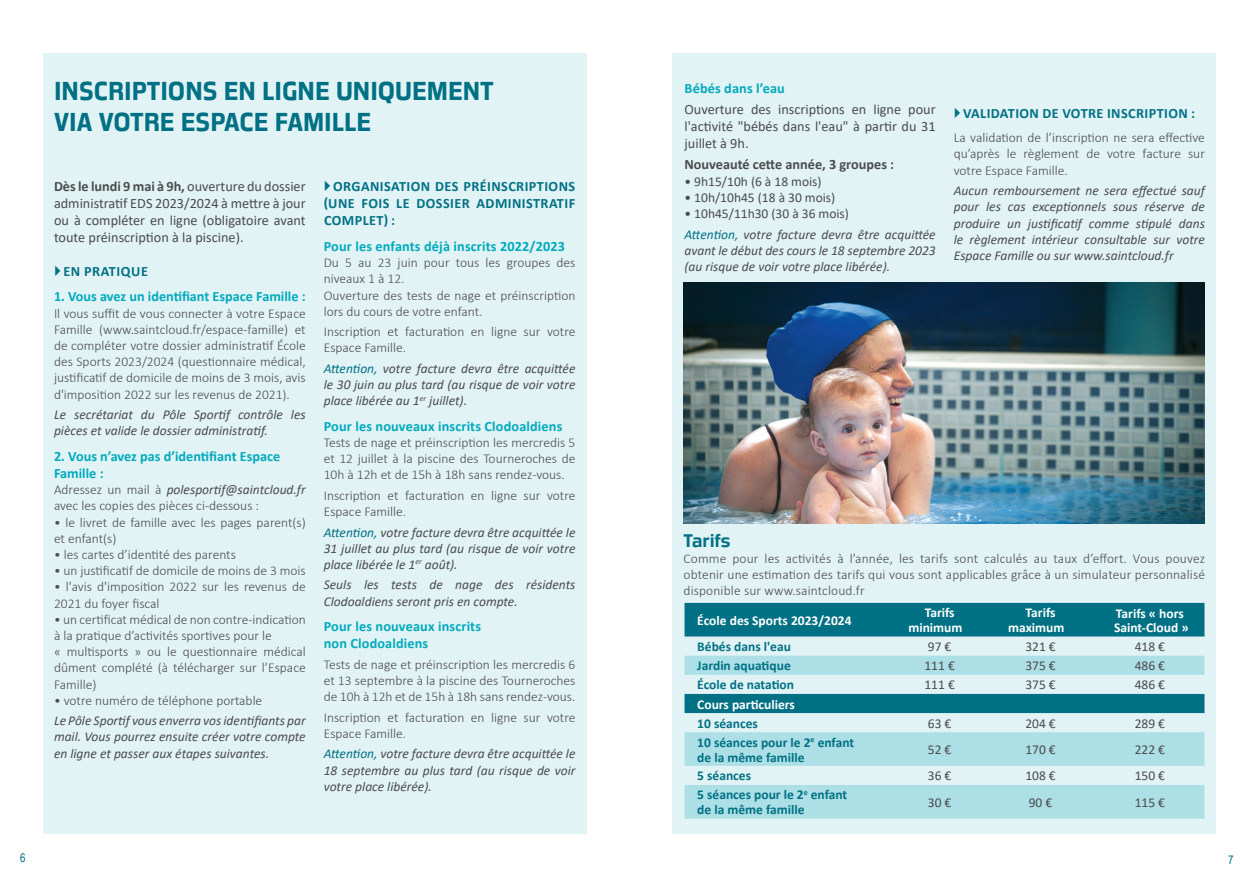
<style>
.page{position:relative;width:1259px;height:893px;background:#fff}
.page>*{position:absolute;margin:0;border:0;box-sizing:border-box;transform-origin:0 0}
.titre{font:700 25.5px/30.6px "Great Escape Rg";color:#007184}
.sous_titre{font:700 18px "Great Escape Rg";color:#007184}
.t1{font:14.25px/17.1px "Calibri";color:#4b4c4d;text-align:justify}
.t2{font:700 14.25px/17.1px "Calibri";letter-spacing:.01em;color:#00aabc}
.t3{font:700 14.25px/17.1px "Calibri";letter-spacing:.03em;color:#007184;text-align:justify}
.t4{font:700 14.25px "Calibri";color:#4b4c4d}
.t5{font:300 13.5px/16.2px "Calibri";color:#4b4c4d}
.t6{font:italic 13.5px/16.2px "Calibri";color:#4b4c4d;text-align:justify}
.t7{font:13.5px "Calibri";color:#4b4c4d}
.t8{font:700 13.5px "Calibri";color:#007184}
.t9{font:700 13.5px/15px "Calibri";color:#fff}
.t10{font:12px "Arial Narrow";color:#007184}
.s1{font-weight:700}
.s2{font-weight:400;font-style:italic}
.s3{color:#007184}
</style>
<div class="page">
<div style="left:672px;top:53px;width:544px;height:780px;background:#e2f3f6"></div>
<div style="left:44px;top:53px;width:543px;height:780px;background:#e2f3f6"></div>
<svg style="left:684px;top:603px;width:520px;height:53px;fill:#007184"></svg>
<svg style="left:684px;top:656px;width:520px;height:163px;fill:#addfe7"></svg>
<img style="left:683px;top:283px;width:522px;height:241px">
<p class="titre" style="left:54px;top:76px;width:441px">INSCRIPTIONS EN LIGNE UNIQUEMENT<br>VIA VOTRE ESPACE FAMILLE</p>
<p class="t1" style="left:54px;top:177px;width:253px"><span class="s1">Dès le lundi 9 mai à 9h,</span> ouverture du dossier administratif EDS 2023/2024 à mettre à jour ou à compléter en ligne (obligatoire avant toute préinscription à la piscine).</p>
<p class="t3" style="left:63px;top:262px;width:86px">EN PRATIQUE</p>
<p class="t2" style="left:54px;top:288px;width:253px">1. Vous avez un identifiant Espace Famille :</p>
<p class="t5" style="left:54px;top:305px;width:253px;text-align:justify">Il vous suffit de vous connecter à votre Espace Famille (www.saintcloud.fr/espace-famille) et de compléter votre dossier administratif École des Sports 2023/2024 (questionnaire médical, justificatif de domicile de moins de 3 mois, avis d'imposition 2022 sur les revenus de 2021).</p>
<p class="t6" style="left:54px;top:406px;width:253px">Le secrétariat du Pôle Sportif contrôle les pièces et valide le dossier administratif.</p>
<p class="t2" style="left:54px;top:447px;width:228px">2. Vous n’avez pas d’identifiant Espace<br>Famille :</p>
<p class="t5" style="left:54px;top:481px;width:253px">Adressez un mail à <span class="s2">polesportif@saintcloud.fr </span>avec les copies des pièces ci-dessous :</p>
<p class="t5" style="left:54px;top:514px;width:253px">• le livret de famille avec les pages parent(s) et enfant(s)</p>
<p class="t5" style="left:54px;top:546px;width:183px">• les cartes d’identité des parents</p>
<p class="t5" style="left:54px;top:562px;width:253px">• un justificatif de domicile de moins de 3 mois</p>
<p class="t5" style="left:54px;top:579px;width:253px">• l'avis d'imposition 2022 sur les revenus de<br>2021 du foyer fiscal</p>
<p class="t5" style="left:54px;top:611px;width:253px">• un certificat médical de non contre-indication à la pratique d’activités sportives pour le</p>
<p class="t5" style="left:54px;top:643px;width:253px;text-align:justify">« multisports » ou le questionnaire médical dûment complété (à télécharger sur l’Espace Famille)</p>
<p class="t5" style="left:54px;top:692px;width:210px">• votre numéro de téléphone portable</p>
<p class="t6" style="left:54px;top:712px;width:253px">Le Pôle Sportif vous enverra vos identifiants par mail. Vous pourrez ensuite créer votre compte en ligne et passer aux étapes suivantes.</p>
<p class="t3" style="left:324px;top:178px;width:253px;text-indent:9px">ORGANISATION DES PRÉINSCRIPTIONS (UNE FOIS LE DOSSIER ADMINISTRATIF COMPLET) :</p>
<p class="t2" style="left:324px;top:237px;width:243px">Pour les enfants déjà inscrits 2022/2023</p>
<p class="t5" style="left:324px;top:254px;width:253px">Du 5 au 23 juin pour tous les groupes des niveaux 1 à 12.</p>
<p class="t5" style="left:324px;top:287px;width:253px">Ouverture des tests de nage et préinscription lors du cours de votre enfant.</p>
<p class="t5" style="left:324px;top:323px;width:253px">Inscription et facturation en ligne sur votre<br>Espace Famille.</p>
<p class="t6" style="left:324px;top:360px;width:253px"><span class="s3">Attention,</span> votre facture devra être acquittée le 30 juin au plus tard (au risque de voir votre place libérée au 1<sup>er</sup> juillet).</p>
<p class="t2" style="left:324px;top:417px;width:240px">Pour les nouveaux inscrits Clodoaldiens</p>
<p class="t5" style="left:324px;top:434px;width:253px;text-align:justify">Tests de nage et préinscription les mercredis 5 et 12 juillet à la piscine des Tourneroches de 10h à 12h et de 15h à 18h sans rendez-vous.</p>
<p class="t5" style="left:324px;top:487px;width:253px">Inscription et facturation en ligne sur votre<br>Espace Famille.</p>
<p class="t6" style="left:324px;top:523px;width:253px"><span class="s3">Attention,</span> votre facture devra être acquittée le 31 juillet au plus tard (au risque de voir votre place libérée le 1<sup>er</sup> août).</p>
<p class="t6" style="left:324px;top:576px;width:253px">Seuls les tests de nage des résidents<br>Clodoaldiens seront pris en compte.</p>
<p class="t2" style="left:324px;top:618px;width:159px">Pour les nouveaux inscrits</p>
<p class="t2" style="left:324px;top:635px;width:106px">non Clodoaldiens</p>
<p class="t5" style="left:324px;top:656px;width:253px;text-align:justify">Tests de nage et préinscription les mercredis 6 et 13 septembre à la piscine des Tourneroches de 10h à 12h et de 15h à 18h sans rendez-vous.</p>
<p class="t5" style="left:324px;top:709px;width:253px">Inscription et facturation en ligne sur votre<br>Espace Famille.</p>
<p class="t6" style="left:324px;top:745px;width:253px"><span class="s3">Attention,</span> votre facture devra être acquittée le 18 septembre au plus tard (au risque de voir votre place libérée).</p>
<p class="t2" style="left:684px;top:79px;width:102px">Bébés dans l’eau</p>
<p class="t1" style="left:684px;top:100px;width:253px">Ouverture des inscriptions en ligne pour l'activité "bébés dans l'eau" à partir du 31 juillet à 9h.</p>
<p class="t4" style="left:684px;top:155px;width:211px">Nouveauté cette année, 3 groupes :</p>
<p class="t7" style="left:684px;top:172px;width:139px">• 9h15/10h (6 à 18 mois)</p>
<p class="t7" style="left:684px;top:188px;width:152px">• 10h/10h45 (18 à 30 mois)</p>
<p class="t7" style="left:684px;top:204px;width:166px">• 10h45/11h30 (30 à 36 mois)</p>
<p class="t6" style="left:684px;top:225px;width:253px"><span class="s3">Attention,</span> votre facture devra être acquittée avant le début des cours le 18 septembre 2023 (au risque de voir votre place libérée).</p>
<p class="t3" style="left:963px;top:104px;width:233px">VALIDATION DE VOTRE INSCRIPTION :</p>
<p class="t5" style="left:953px;top:130px;width:253px;text-align:justify">La validation de l’inscription ne sera effective qu’après le règlement de votre facture sur votre Espace Famille.</p>
<p class="t6" style="left:953px;top:182px;width:253px">Aucun remboursement ne sera effectué sauf pour les cas exceptionnels sous réserve de produire un justificatif comme stipulé dans le règlement intérieur consultable sur votre Espace Famille ou sur www.saintcloud.fr</p>
<p class="sous_titre" style="left:683px;top:529px;width:48px">Tarifs</p>
<p class="t5" style="left:683px;top:550px;width:523px;text-align:justify">Comme pour les activités à l’année, les tarifs sont calculés au taux d’effort. Vous pouvez obtenir une estimation des tarifs qui vous sont applicables grâce à un simulateur personnalisé disponible sur www.saintcloud.fr</p>
<p class="t9" style="left:697px;top:613px;width:156px">École des Sports 2023/2024</p>
<p class="t9" style="left:908px;top:605px;width:56px;text-indent:16px">Tarifs minimum</p>
<p class="t9" style="left:1008px;top:605px;width:58px;text-indent:17px">Tarifs maximum</p>
<p class="t9" style="left:1116px;top:606px;width:69px">Tarifs « hors</p>
<p class="t9" style="left:1114px;top:619px;width:76px">Saint-Cloud »</p>
<p class="t8" style="left:697px;top:637px;width:95px">Bébés dans l'eau</p>
<p class="t7" style="left:928px;top:637px;width:25px">97 €</p>
<p class="t7" style="left:1025px;top:637px;width:32px">321 €</p>
<p class="t7" style="left:1134px;top:637px;width:32px">418 €</p>
<p class="t8" style="left:697px;top:656px;width:95px">Jardin aquatique</p>
<p class="t7" style="left:924px;top:656px;width:32px">111 €</p>
<p class="t7" style="left:1025px;top:656px;width:32px">375 €</p>
<p class="t7" style="left:1134px;top:656px;width:32px">486 €</p>
<p class="t8" style="left:697px;top:675px;width:98px">École de natation</p>
<p class="t7" style="left:924px;top:676px;width:32px">111 €</p>
<p class="t7" style="left:1025px;top:676px;width:32px">375 €</p>
<p class="t7" style="left:1134px;top:676px;width:32px">486 €</p>
<p class="t9" style="left:697px;top:696px;width:99px">Cours particuliers</p>
<p class="t8" style="left:697px;top:714px;width:62px">10 séances</p>
<p class="t7" style="left:928px;top:714px;width:25px">63 €</p>
<p class="t7" style="left:1025px;top:714px;width:32px">204 €</p>
<p class="t7" style="left:1134px;top:714px;width:32px">289 €</p>
<p class="t8" style="left:697px;top:732px;width:158px">10 séances pour le 2<sup>e</sup> enfant</p>
<p class="t8" style="left:697px;top:747px;width:109px">de la même famille</p>
<p class="t7" style="left:928px;top:740px;width:25px">52 €</p>
<p class="t7" style="left:1025px;top:740px;width:32px">170 €</p>
<p class="t7" style="left:1134px;top:740px;width:32px">222 €</p>
<p class="t8" style="left:697px;top:766px;width:55px">5 séances</p>
<p class="t7" style="left:928px;top:767px;width:25px">36 €</p>
<p class="t7" style="left:1025px;top:767px;width:32px">108 €</p>
<p class="t7" style="left:1134px;top:767px;width:32px">150 €</p>
<p class="t8" style="left:697px;top:785px;width:151px">5 séances pour le 2<sup>e</sup> enfant</p>
<p class="t8" style="left:697px;top:800px;width:109px">de la même famille</p>
<p class="t7" style="left:928px;top:793px;width:25px">30 €</p>
<p class="t7" style="left:1028px;top:793px;width:25px">90 €</p>
<p class="t7" style="left:1134px;top:793px;width:32px">115 €</p>
<p class="t10" style="left:20px;top:849px;width:7px">6</p>
<p class="t10" style="left:1228px;top:851px;width:7px">7</p>
</div>
